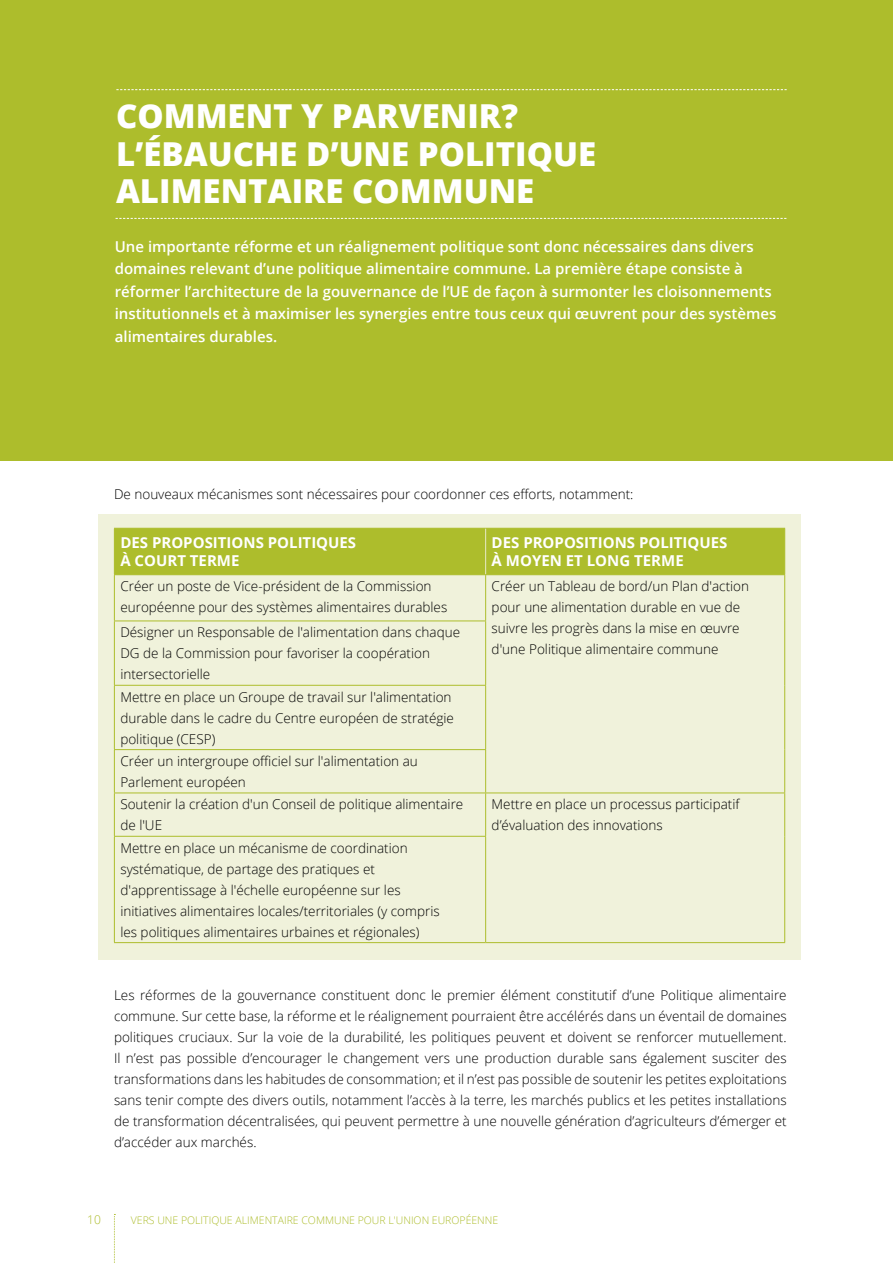
<style>
.page{position:relative;width:893px;height:1263px;background:#fff}
.page>*{position:absolute;margin:0;border:0;box-sizing:border-box;transform-origin:0 0}
.t1{font:800 33px/37.5px "Open Sans";color:#fff}
.Body_A{font:600 15px/22.5px "Open Sans";color:#fff}
.t2{font:700 15px/18px "Open Sans";color:#fff}
.Body_A-2{font:300 13.5px/21px "Open Sans";color:#000}
.t3{font:300 12px "Open Sans";color:#adbd2c}
.t4{font:300 10.5px "Open Sans";color:#adbd2c}
</style>
<div class="page">
<div style="left:98px;top:514px;width:703px;height:446px;background:#f0f2db"></div>
<div style="left:115px;top:529px;width:669px;height:45px;background:#adbd2c"></div>
<hr style="left:114px;top:529px;width:1px;height:45px;background:#adbd2c">
<hr style="left:114px;top:528px;width:372px;height:1px;background:#adbd2c">
<hr style="left:485px;top:529px;width:1px;height:45px;background:#e8ebc7">
<hr style="left:486px;top:528px;width:299px;height:1px;background:#adbd2c">
<hr style="left:784px;top:529px;width:1px;height:45px;background:#adbd2c">
<hr style="left:114px;top:575px;width:1px;height:45px;background:#adbd2c">
<hr style="left:114px;top:574px;width:372px;height:1px;background:#adbd2c">
<hr style="left:485px;top:575px;width:1px;height:45px;background:#adbd2c">
<hr style="left:486px;top:574px;width:299px;height:1px;background:#adbd2c">
<hr style="left:784px;top:575px;width:1px;height:46px;background:#adbd2c">
<hr style="left:784px;top:621px;width:1px;height:64px;background:#adbd2c">
<hr style="left:784px;top:685px;width:1px;height:65px;background:#adbd2c">
<hr style="left:784px;top:750px;width:1px;height:42px;background:#adbd2c">
<hr style="left:114px;top:621px;width:1px;height:64px;background:#adbd2c">
<hr style="left:114px;top:620px;width:372px;height:1px;background:#adbd2c">
<hr style="left:485px;top:621px;width:1px;height:64px;background:#adbd2c">
<hr style="left:114px;top:686px;width:1px;height:63px;background:#adbd2c">
<hr style="left:114px;top:750px;width:1px;height:42px;background:#adbd2c">
<hr style="left:114px;top:685px;width:372px;height:1px;background:#adbd2c">
<hr style="left:485px;top:686px;width:1px;height:63px;background:#adbd2c">
<hr style="left:485px;top:750px;width:1px;height:42px;background:#adbd2c">
<hr style="left:114px;top:793px;width:1px;height:43px;background:#adbd2c">
<hr style="left:114px;top:749px;width:372px;height:1px;background:#adbd2c">
<hr style="left:114px;top:792px;width:372px;height:1px;background:#adbd2c">
<hr style="left:485px;top:793px;width:1px;height:43px;background:#adbd2c">
<hr style="left:486px;top:792px;width:299px;height:1px;background:#adbd2c">
<hr style="left:784px;top:793px;width:1px;height:43px;background:#adbd2c">
<hr style="left:784px;top:836px;width:1px;height:106px;background:#adbd2c">
<hr style="left:114px;top:837px;width:1px;height:105px;background:#adbd2c">
<hr style="left:114px;top:836px;width:372px;height:1px;background:#adbd2c">
<hr style="left:114px;top:942px;width:372px;height:1px;background:#adbd2c">
<hr style="left:485px;top:837px;width:1px;height:105px;background:#adbd2c">
<hr style="left:486px;top:942px;width:299px;height:1px;background:#adbd2c">
<div style="left:0;top:0;width:893px;height:461px;background:#adbd2c"></div>
<svg style="left:116px;top:89px;width:671px;height:1px"></svg>
<svg style="left:116px;top:218px;width:671px;height:1px"></svg>
<svg style="left:114px;top:1214px;width:1px;height:49px"></svg>
<p class="t1" style="left:116px;top:96px;width:403px">COMMENT Y PARVENIR?</p>
<p class="t1" style="left:116px;top:133px;width:482px">L’ÉBAUCHE D’UNE POLITIQUE<br>ALIMENTAIRE COMMUNE</p>
<p class="Body_A" style="left:115px;top:234px;width:663px">Une importante réforme et un réalignement politique sont donc nécessaires dans divers domaines relevant d’une politique alimentaire commune. La première étape consiste à réformer l’architecture de la gouvernance de l’UE de façon à surmonter les cloisonnements institutionnels et à maximiser les synergies entre tous ceux qui œuvrent pour des systèmes alimentaires durables.</p>
<p class="Body_A-2" style="left:114px;top:484px;width:521px">De nouveaux mécanismes sont nécessaires pour coordonner ces efforts, notamment:</p>
<p class="t2" style="left:120px;top:533px;width:237px">DES PROPOSITIONS POLITIQUES</p>
<p class="t2" style="left:120px;top:551px;width:121px">À COURT TERME</p>
<p class="t2" style="left:492px;top:533px;width:237px">DES PROPOSITIONS POLITIQUES<br>À MOYEN ET LONG TERME</p>
<p class="Body_A-2" style="left:120px;top:575px;width:328px">Créer un poste de Vice-président de la Commission européenne pour des systèmes alimentaires durables</p>
<p class="Body_A-2" style="left:492px;top:575px;width:259px">Créer un Tableau de bord/un Plan d'action pour une alimentation durable en vue de suivre les progrès dans la mise en œuvre d'une Politique alimentaire commune</p>
<p class="Body_A-2" style="left:120px;top:621px;width:341px">Désigner un Responsable de l'alimentation dans chaque<br>DG de la Commission pour favoriser la coopération intersectorielle</p>
<p class="Body_A-2" style="left:120px;top:686px;width:335px">Mettre en place un Groupe de travail sur l'alimentation durable dans le cadre du Centre européen de stratégie politique (CESP)</p>
<p class="Body_A-2" style="left:120px;top:750px;width:299px">Créer un intergroupe officiel sur l'alimentation au<br>Parlement européen</p>
<p class="Body_A-2" style="left:120px;top:793px;width:344px">Soutenir la création d'un Conseil de politique alimentaire de l'UE</p>
<p class="Body_A-2" style="left:492px;top:793px;width:249px">Mettre en place un processus participatif d’évaluation des innovations</p>
<p class="Body_A-2" style="left:120px;top:837px;width:321px">Mettre en place un mécanisme de coordination systématique, de partage des pratiques et d'apprentissage à l'échelle européenne sur les initiatives alimentaires locales/territoriales (y compris les politiques alimentaires urbaines et régionales)</p>
<p class="Body_A-2" style="left:114px;top:984px;width:674px;text-align:justify">Les réformes de la gouvernance constituent donc le premier élément constitutif d’une Politique alimentaire commune. Sur cette base, la réforme et le réalignement pourraient être accélérés dans un éventail de domaines politiques cruciaux. Sur la voie de la durabilité, les politiques peuvent et doivent se renforcer mutuellement.<br>Il n’est pas possible d’encourager le changement vers une production durable sans également susciter des transformations dans les habitudes de consommation; et il n’est pas possible de soutenir les petites exploitations sans tenir compte des divers outils, notamment l’accès à la terre, les marchés publics et les petites installations de transformation décentralisées, qui peuvent permettre à une nouvelle génération d’agriculteurs d’émerger et d’accéder aux marchés.</p>
<p class="t3" style="left:87px;top:1212px;width:15px">10</p>
<p class="t4" style="left:131px;top:1213px;width:369px">VERS UNE POLITIQUE ALIMENTAIRE COMMUNE POUR L'UNION EUROPÉENNE</p>
</div>
